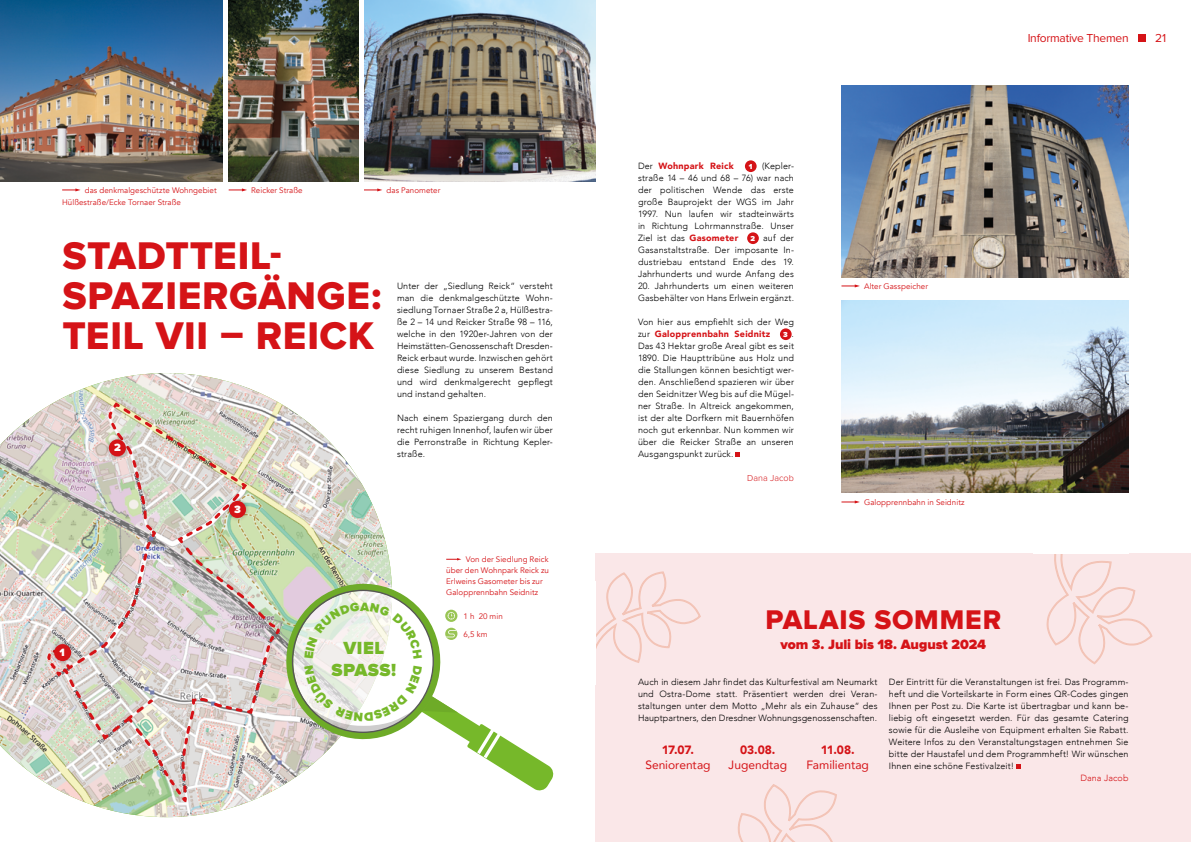
<style>
.page{position:relative;width:1191px;height:842px;background:#fff}
.page>*{position:absolute;margin:0;border:0;box-sizing:border-box;transform-origin:0 0}
.t1{font:40px/40px "Proxima Nova Extrabld";letter-spacing:.015em;color:#d51317}
.t2{font:28px "Proxima Nova Extrabld";letter-spacing:.03em;color:#d51317}
.t3{font:900 18.2px/21.8px "Proxima Nova";letter-spacing:.03em;color:#76b82a;text-align:center}
.t4{font:900 14px "Proxima Nova";letter-spacing:-.005em;color:#d51317}
.t5{font:12px "Avenir";color:#d51317}
.t6{font:12px "Proxima Nova";letter-spacing:-.02em;color:#d51317}
.t7{font:900 12px "Avenir";letter-spacing:-.015em;color:#d51317}
.t8{font:900 11px "Proxima Nova";color:#fff}
.t9{font:300 9px/12px "Avenir";letter-spacing:.015em;color:#000;text-align:justify}
.t10{font:900 9px "Avenir";letter-spacing:.025em;color:#d51317}
.t11{font:300 9px "Proxima Nova";letter-spacing:.01em;color:#d51317}
.t12{font:300 9px "Avenir";letter-spacing:.01em;color:#d51317}
.t13{font:8px/11px "Avenir";letter-spacing:.005em;color:#d51317}
.t14{font:900 7.5px "Proxima Nova";color:#fff}
.s1{font-weight:300;color:#000}
.s2{font-family:"Proxima Nova";font-weight:900;font-size:7.5px;color:#fff}
.s3{font-weight:900;color:#d51317}
.s4{font-family:"Avenir";font-weight:300;font-size:9px;color:#000}
</style>
<div class="page">
<div style="left:1138px;top:34px;width:8px;height:8px;background:#d51317"></div>
<div style="left:595px;top:553px;width:596px;height:289px;background:#fae7e8"></div>
<img style="left:0;top:373px;width:285px;height:444px">
<svg style="left:47px;top:404px;width:233px;height:396px;background:#d7d5c5"></svg>
<svg style="left:841px;top:284px;width:19px;height:3px"></svg>
<svg style="left:841px;top:500px;width:19px;height:3px"></svg>
<div style="left:745px;top:160px;width:11px;height:12px;background:#d51317;border-radius:50%"></div>
<div style="left:747px;top:232px;width:12px;height:12px;background:#d51317;border-radius:50%"></div>
<div style="left:780px;top:328px;width:11px;height:12px;background:#d51317;border-radius:50%"></div>
<svg style="left:736px;top:452px;width:4px;height:4px"></svg>
<img style="left:0;top:0;width:223px;height:181px">
<svg style="left:62px;top:188px;width:19px;height:3px"></svg>
<svg style="left:229px;top:188px;width:18px;height:3px"></svg>
<svg style="left:364px;top:188px;width:18px;height:3px"></svg>
<img style="left:364px;top:0;width:231px;height:181px">
<img style="left:229px;top:0;width:129px;height:181px">
<svg style="left:1016px;top:764px;width:4px;height:4px"></svg>
<img style="left:841px;top:301px;width:287px;height:192px">
<img style="left:841px;top:85px;width:287px;height:192px">
<svg style="left:595px;top:571px;width:106px;height:99px"></svg>
<svg style="left:1045px;top:553px;width:108px;height:112px"></svg>
<svg style="left:737px;top:784px;width:100px;height:58px"></svg>
<div style="left:50px;top:640px;width:25px;height:25px;background:#000;opacity:.3"></div>
<div style="left:54px;top:644px;width:17px;height:17px;background:#d51317;border-radius:50%"></div>
<svg style="left:71px;top:406px;width:483px;height:392px"></svg>
<p class="t13" style="left:62px;top:184px;width:156px;line-height:12px;text-indent:23px">das denkmalgeschützte Wohngebiet<br>Hülßestraße/Ecke Tornaer Straße</p>
<p class="t13" style="left:251px;top:185px;width:53px">Reicker Straße</p>
<p class="t13" style="left:386px;top:185px;width:55px">das Panometer</p>
<h1 class="t1" style="left:62px;top:237px;width:320px">STADTTEIL-<br>SPAZIERGÄNGE:<br>TEIL VII – REICK</h1>
<p class="t8" style="left:114px;top:442px;width:8px">2</p>
<p class="t9" style="left:397px;top:280px;width:157px">Unter der „Siedlung Reick“ versteht man die denkmalgeschützte Wohn&shy;siedlung Tornaer Straße 2 a, Hülßestra&shy;ße 2 – 14 und Reicker Straße 98 – 116, welche in den 1920er-Jahren von der Heimstätten-Genossenschaft Dresden-Reick erbaut wurde. Inzwischen gehört diese Siedlung zu unserem Bestand und wird denkmalgerecht gepflegt und instand gehalten.</p>
<p class="t9" style="left:397px;top:412px;width:157px">Nach einem Spaziergang durch den recht ruhigen Innenhof, laufen wir über die Perronstraße in Richtung Kepler&shy;straße.</p>
<p class="t8" style="left:234px;top:504px;width:8px">3</p>
<p class="t13" style="left:446px;top:554px;width:104px;text-indent:20px">Von der Siedlung Reick über den Wohnpark Reick zu<br>Erlweins Gasometer bis zur<br>Galopprennbahn Seidnitz</p>
<p class="t13" style="left:463px;top:611px;width:41px">1 h 20 min</p>
<p class="t13" style="left:463px;top:629px;width:26px">6,5 km</p>
<p class="t8" style="left:59px;top:647px;width:7px">1</p>
<h3 class="t3" style="left:331px;top:638px;width:66px">VIEL<br>SPASS!</h3>
<p class="t10" style="left:638px;top:158px;width:97px"><span class="s1">Der</span> Wohnpark Reick</p>
<p class="t9" style="left:638px;top:160px;width:157px;text-indent:111px"><span class="s2">1</span> (Kepler&shy;straße 14 – 46 und 68 – 76) war nach der politischen Wende das erste große Bauprojekt der WGS im Jahr 1997. Nun laufen wir stadteinwärts in Richtung Lohrmannstraße. Unser Ziel ist das <span class="s3">Gasometer</span></p>
<p class="t9" style="left:638px;top:232px;width:157px;text-indent:112px"><span class="s2">2</span> auf der Gasanstaltstraße. Der imposante In&shy;dustriebau entstand Ende des 19.<br>Jahrhunderts und wurde Anfang des</p>
<p class="t9" style="left:638px;top:280px;width:157px">20. Jahrhunderts um einen weiteren<br>Gasbehälter von Hans Erlwein ergänzt.</p>
<p class="t9" style="left:638px;top:316px;width:157px">Von hier aus empfiehlt sich der Weg zur <span class="s3">Galopprennbahn Seidnitz</span></p>
<p class="t14" style="left:783px;top:331px;width:12px">3 <span class="s4">.</span></p>
<p class="t9" style="left:638px;top:340px;width:157px">Das 43 Hektar große Areal gibt es seit 1890. Die Haupttribüne aus Holz und die Stallungen können besichtigt wer&shy;den. Anschließend spazieren wir über den Seidnitzer Weg bis auf die Mügel&shy;ner Straße. In Altreick angekommen, ist der alte Dorfkern mit Bauernhöfen noch gut erkennbar. Nun kommen wir über die Reicker Straße an unseren Ausgangspunkt zurück.</p>
<p class="t11" style="left:747px;top:473px;width:48px">Dana Jacob</p>
<h3 class="t6" style="left:1027px;top:29px;width:102px">Informative Themen</h3>
<h3 class="t6" style="left:1155px;top:29px;width:12px">21</h3>
<p class="t13" style="left:864px;top:281px;width:65px">Alter Gasspeicher</p>
<p class="t13" style="left:864px;top:497px;width:102px">Galopprennbahn in Seidnitz</p>
<h2 class="t2" style="left:765px;top:607px;width:237px">PALAIS SOMMER</h2>
<h3 class="t4" style="left:780px;top:638px;width:207px">vom 3. Juli bis 18. August 2024</h3>
<p class="t9" style="left:638px;top:676px;width:241px">Auch in diesem Jahr findet das Kulturfestival am Neumarkt und Ostra-Dome statt. Präsentiert werden drei Veran&shy;staltungen unter dem Motto „Mehr als ein Zuhause“ des Hauptpartners, den Dresdner Wohnungsgenossenschaften.</p>
<p class="t9" style="left:889px;top:676px;width:241px">Der Eintritt für die Veranstaltungen ist frei. Das Programm&shy;heft und die Vorteilskarte in Form eines QR-Codes gingen Ihnen per Post zu. Die Karte ist übertragbar und kann be&shy;liebig oft eingesetzt werden. Für das gesamte Catering sowie für die Ausleihe von Equipment erhalten Sie Rabatt.<br>Weitere Infos zu den Veranstaltungstagen entnehmen Sie bitte der Haustafel und dem Programmheft! Wir wünschen Ihnen eine schöne Festivalzeit!</p>
<p class="t12" style="left:1080px;top:773px;width:50px">Dana Jacob</p>
<h3 class="t7" style="left:662px;top:739px;width:34px">17.07.</h3>
<h3 class="t5" style="left:645px;top:755px;width:67px">Seniorentag</h3>
<h3 class="t7" style="left:740px;top:739px;width:37px">03.08.</h3>
<h3 class="t5" style="left:728px;top:755px;width:60px">Jugendtag</h3>
<h3 class="t7" style="left:820px;top:739px;width:36px">11.08.</h3>
<h3 class="t5" style="left:806px;top:755px;width:64px">Familientag</h3>
</div>
